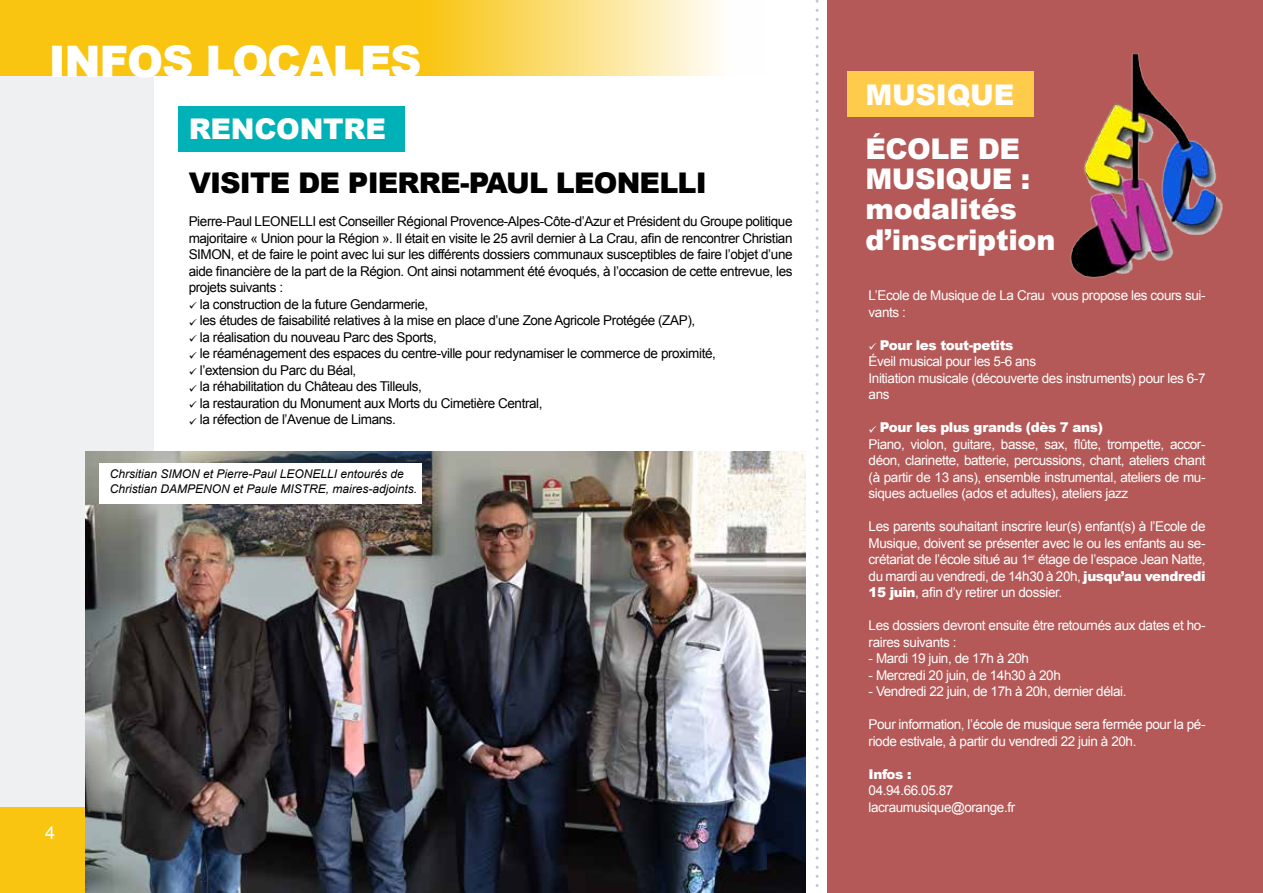
<style>
.page{position:relative;width:1263px;height:893px;background:#fff}
.page>*{position:absolute;margin:0;border:0;box-sizing:border-box;transform-origin:0 0}
.t1{font:900 43.5px "Arial";letter-spacing:-.03em;color:#fff}
.t2{font:900 28.5px/30px "Arial";letter-spacing:-.01em;color:#fff}
.t3{font:900 28.5px "Arial";letter-spacing:-.03em;color:#000}
.t4{font:18px "Arial";color:#fff}
.t5{font:13.5px/16.5px "Arial";letter-spacing:-.03em;color:#fff}
.t6{font:13.5px/16.5px "Arial";letter-spacing:-.03em;color:#000;text-align:justify}
.t7{font:900 13.5px "Arial";letter-spacing:-.03em;color:#fff}
.t8{font:italic 12px/14.4px "Arial";color:#000}
.s1{font-weight:900}
</style>
<div class="page">
<div style="left:0;top:0;width:153px;height:893px;background:#eff0f1"></div>
<div style="left:178px;top:106px;width:226px;height:46px;background:#00b2b7"></div>
<svg style="left:0;top:0;width:720px;height:76px;background:#f9d03f"></svg>
<div style="left:0;top:807px;width:86px;height:86px;background:#f9c511"></div>
<div style="left:827px;top:0;width:436px;height:893px;background:#b45957"></div>
<div style="left:847px;top:71px;width:187px;height:46px;background:#ffcb4a"></div>
<img style="left:86px;top:452px;width:720px;height:441px">
<svg style="left:816px;top:0;width:3px;height:887px"></svg>
<img style="left:1070px;top:53px;width:153px;height:225px">
<div style="left:99px;top:463px;width:323px;height:41px;background:#fff"></div>
<h1 class="t1" style="left:49px;top:29px;width:374px">INFOS LOCALES</h1>
<h2 class="t2" style="left:189px;top:113px;width:199px">RENCONTRE</h2>
<h2 class="t3" style="left:189px;top:163px;width:520px">VISITE DE PIERRE-PAUL LEONELLI</h2>
<p class="t6" style="left:189px;top:214px;width:605px">Pierre-Paul LEONELLI est Conseiller Régional Provence-Alpes-Côte-d’Azur et Président du Groupe politique majoritaire « Union pour la Région ». Il était en visite le 25 avril dernier à La Crau, afin de rencontrer Christian SIMON, et de faire le point avec lui sur les différents dossiers communaux susceptibles de faire l’objet d’une aide financière de la part de la Région. Ont ainsi notamment été évoqués, à l’occasion de cette entrevue, les projets suivants :</p>
<p class="t6" style="left:189px;top:296px;width:241px">✓ la construction de la future Gendarmerie,</p>
<p class="t6" style="left:189px;top:313px;width:508px">✓ les études de faisabilité relatives à la mise en place d’une Zone Agricole Protégée (ZAP),</p>
<p class="t6" style="left:189px;top:329px;width:250px">✓ la réalisation du nouveau Parc des Sports,</p>
<p class="t6" style="left:189px;top:346px;width:529px">✓ le réaménagement des espaces du centre-ville pour redynamiser le commerce de proximité,</p>
<p class="t6" style="left:189px;top:362px;width:169px">✓ l’extension du Parc du Béal,</p>
<p class="t6" style="left:189px;top:379px;width:235px">✓ la réhabilitation du Château des Tilleuls,</p>
<p class="t6" style="left:189px;top:395px;width:355px">✓ la restauration du Monument aux Morts du Cimetière Central,</p>
<p class="t6" style="left:189px;top:412px;width:209px">✓ la réfection de l’Avenue de Limans.</p>
<p class="t8" style="left:110px;top:467px;width:309px">Chrsitian SIMON et Pierre-Paul LEONELLI entourés de<br>Christian DAMPENON et Paule MISTRE, maires-adjoints.</p>
<h3 class="t4" style="left:45px;top:821px;width:12px">4</h3>
<h2 class="t2" style="left:865px;top:67px;width:156px;line-height:54px">MUSIQUE<br>ÉCOLE DE</h2>
<h2 class="t2" style="left:865px;top:163px;width:191px">MUSIQUE : modalités d’inscription</h2>
<p class="t5" style="left:868px;top:287px;width:338px">L’Ecole de Musique de La Crau vous propose les cours sui&shy;vants :</p>
<p class="t5" style="left:868px;top:337px;width:338px">✓ <span class="s1">Pour les tout-petits<br></span>Éveil musical pour les 5-6 ans<br>Initiation musicale (découverte des instruments) pour les 6-7 ans</p>
<p class="t5" style="left:868px;top:419px;width:338px">✓ <span class="s1">Pour les plus grands (dès 7 ans)<br></span>Piano, violon, guitare, basse, sax, flûte, trompette, accor&shy;déon, clarinette, batterie, percussions, chant, ateliers chant (à partir de 13 ans), ensemble instrumental, ateliers de mu&shy;siques actuelles (ados et adultes), ateliers jazz</p>
<p class="t5" style="left:868px;top:518px;width:338px;text-align:justify">Les parents souhaitant inscrire leur(s) enfant(s) à l’Ecole de Musique, doivent se présenter avec le ou les enfants au se&shy;crétariat de l’école situé au 1<sup>er</sup> étage de l’espace Jean Natte, du mardi au vendredi, de 14h30 à 20h, <span class="s1">jusqu’au vendredi 15 juin</span>, afin d’y retirer un dossier.</p>
<p class="t5" style="left:868px;top:617px;width:338px">Les dossiers devront ensuite être retournés aux dates et ho&shy;raires suivants :</p>
<p class="t5" style="left:868px;top:650px;width:162px">- Mardi 19 juin, de 17h à 20h</p>
<p class="t5" style="left:868px;top:667px;width:194px">- Mercredi 20 juin, de 14h30 à 20h</p>
<p class="t5" style="left:868px;top:683px;width:259px">- Vendredi 22 juin, de 17h à 20h, dernier délai.</p>
<p class="t5" style="left:868px;top:716px;width:338px">Pour information, l’école de musique sera fermée pour la pé&shy;riode estivale, à partir du vendredi 22 juin à 20h.</p>
<p class="t7" style="left:868px;top:764px;width:45px">Infos :</p>
<p class="t5" style="left:868px;top:782px;width:148px">04.94.66.05.87 lacraumusique@orange.fr</p>
</div>
